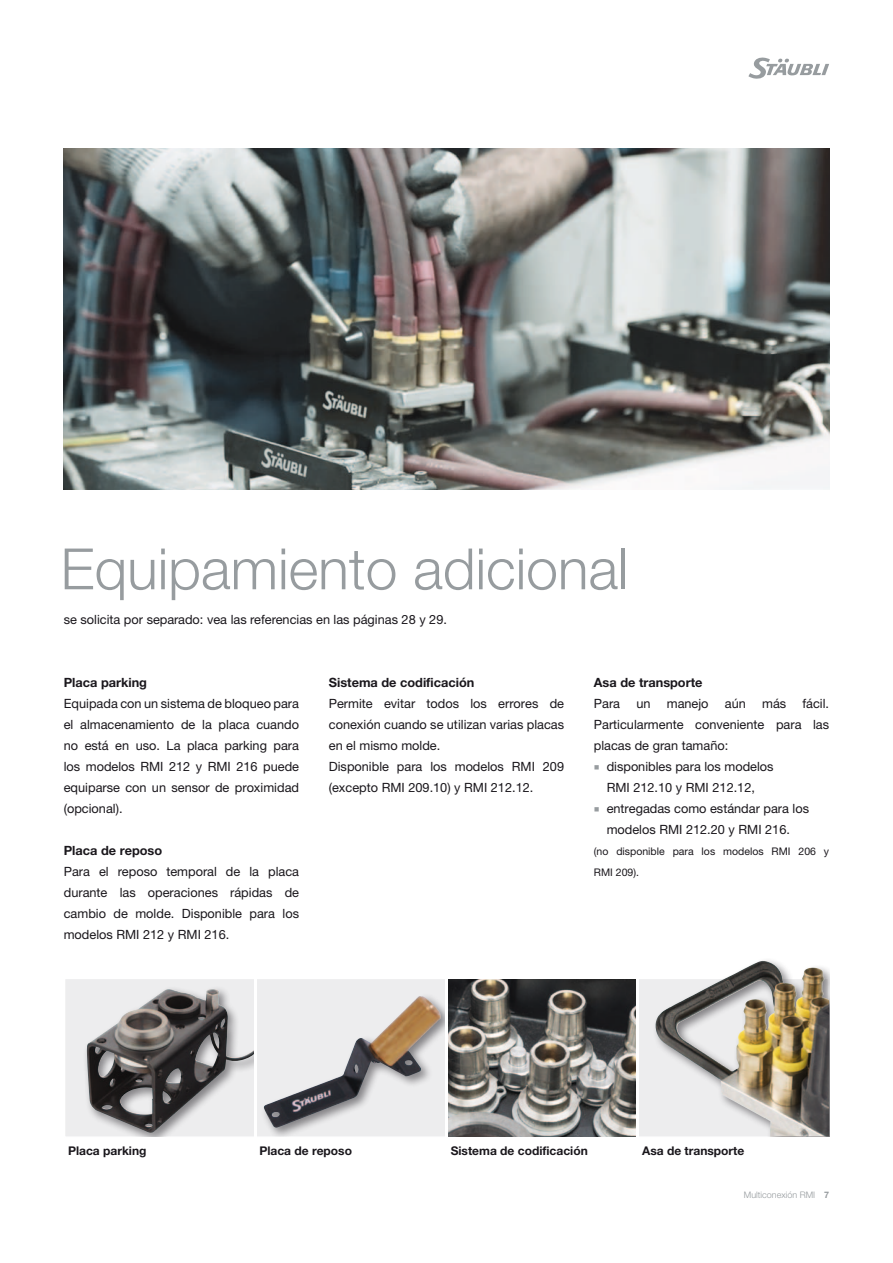
<style>
.page{position:relative;width:893px;height:1263px;background:#fff}
.page>*{position:absolute;margin:0;border:0;box-sizing:border-box;transform-origin:0 0}
.t1{font:300 57px "Helvetica Neue LTW1 G";color:#979c9f}
.t2{font:12.75px/21px "Helvetica Neue LTW1 G";color:#1a171c;text-align:justify}
.t3{font:700 12.75px "Helvetica Neue LTW1 G";color:#1a171c}
.t4{font:700 12px "Helvetica Neue LTW1 G";color:#1a171c}
.t5{font:10.5px/21px "Helvetica Neue LTW1 G";color:#1a171c}
.t6{font:300 9px "Helvetica Neue LTW1 G";color:#979c9f}
.s1{font-family:"Arial Unicode MS";font-size:9.9px;color:#979c9f}
.s2{font-weight:700}
</style>
<div class="page">
<svg style="left:748px;top:58px;width:81px;height:21px"></svg>
<img style="left:64px;top:149px;width:765px;height:340px">
<div style="left:64px;top:978px;width:765px;height:160px;background:#ededee;border:2px solid #fff"></div>
<img style="left:448px;top:979px;width:188px;height:157px">
<div style="left:83px;top:985px;width:172px;height:151px;background:#ededee"></div>
<img style="left:86px;top:989px;width:168px;height:145px">
<div style="left:260px;top:992px;width:186px;height:144px;background:#1a171c;opacity:.5"></div>
<img style="left:323px;top:996px;width:96px;height:87px">
<div style="left:652px;top:957px;width:177px;height:179px;background:#1a171c;opacity:.5"></div>
<img style="left:731px;top:961px;width:31px;height:14px">
<hr style="left:254px;top:978px;width:3px;height:160px;background:#fff">
<hr style="left:636px;top:978px;width:3px;height:160px;background:#fff">
<hr style="left:445px;top:978px;width:3px;height:160px;background:#fff">
<h1 class="t1" style="left:61px;top:534px;width:570px">Equipamiento adicional</h1>
<p class="t2" style="left:64px;top:609px;width:385px">se solicita por separado: vea las referencias en las páginas 28 y 29.</p>
<p class="t3" style="left:64px;top:675px;width:85px">Placa parking</p>
<p class="t2" style="left:64px;top:693px;width:237px">Equipada con un sistema de bloqueo para el almacenamiento de la placa cuando no está en uso. La placa parking para los modelos RMI 212 y RMI 216 puede equiparse con un sensor de proximidad (opcional).</p>
<p class="t3" style="left:64px;top:843px;width:100px">Placa de reposo</p>
<p class="t2" style="left:64px;top:861px;width:237px">Para el reposo temporal de la placa durante las operaciones rápidas de cambio de molde. Disponible para los modelos RMI 212 y RMI 216.</p>
<p class="t3" style="left:329px;top:675px;width:147px">Sistema de codificación</p>
<p class="t2" style="left:329px;top:693px;width:237px;text-align:left">Permite evitar todos los errores de conexión cuando se utilizan varias placas en el mismo molde.<br>Disponible para los modelos RMI 209 (excepto RMI 209.10) y RMI 212.12.</p>
<p class="t3" style="left:594px;top:675px;width:110px">Asa de transporte</p>
<p class="t2" style="left:594px;top:693px;width:28px">Para</p>
<p class="t2" style="left:636px;top:693px;width:16px">un</p>
<p class="t2" style="left:667px;top:693px;width:43px">manejo</p>
<p class="t2" style="left:725px;top:693px;width:23px">aún</p>
<p class="t2" style="left:762px;top:693px;width:26px">más</p>
<p class="t2" style="left:594px;top:693px;width:237px;text-indent:209px">fácil.<br>Particularmente conveniente para las placas de gran tamaño:</p>
<p class="t2" style="left:594px;top:756px;width:181px;text-align:center"><span class="s1">■</span> disponibles para los modelos<br>RMI 212.10 y RMI 212.12,</p>
<p class="t2" style="left:594px;top:798px;width:217px;text-align:center"><span class="s1">■</span> entregadas como estándar para los modelos RMI 212.20 y RMI 216.</p>
<p class="t5" style="left:594px;top:841px;width:237px">(no disponible para los modelos RMI 206 y<br>RMI 209).</p>
<p class="t4" style="left:68px;top:1143px;width:80px">Placa parking</p>
<p class="t4" style="left:259px;top:1143px;width:94px">Placa de reposo</p>
<p class="t4" style="left:451px;top:1143px;width:139px">Sistema de codificación</p>
<p class="t4" style="left:642px;top:1143px;width:104px">Asa de transporte</p>
<p class="t6" style="left:744px;top:1189px;width:87px">Multiconexión RMI <span class="s2">7</span></p>
</div>
